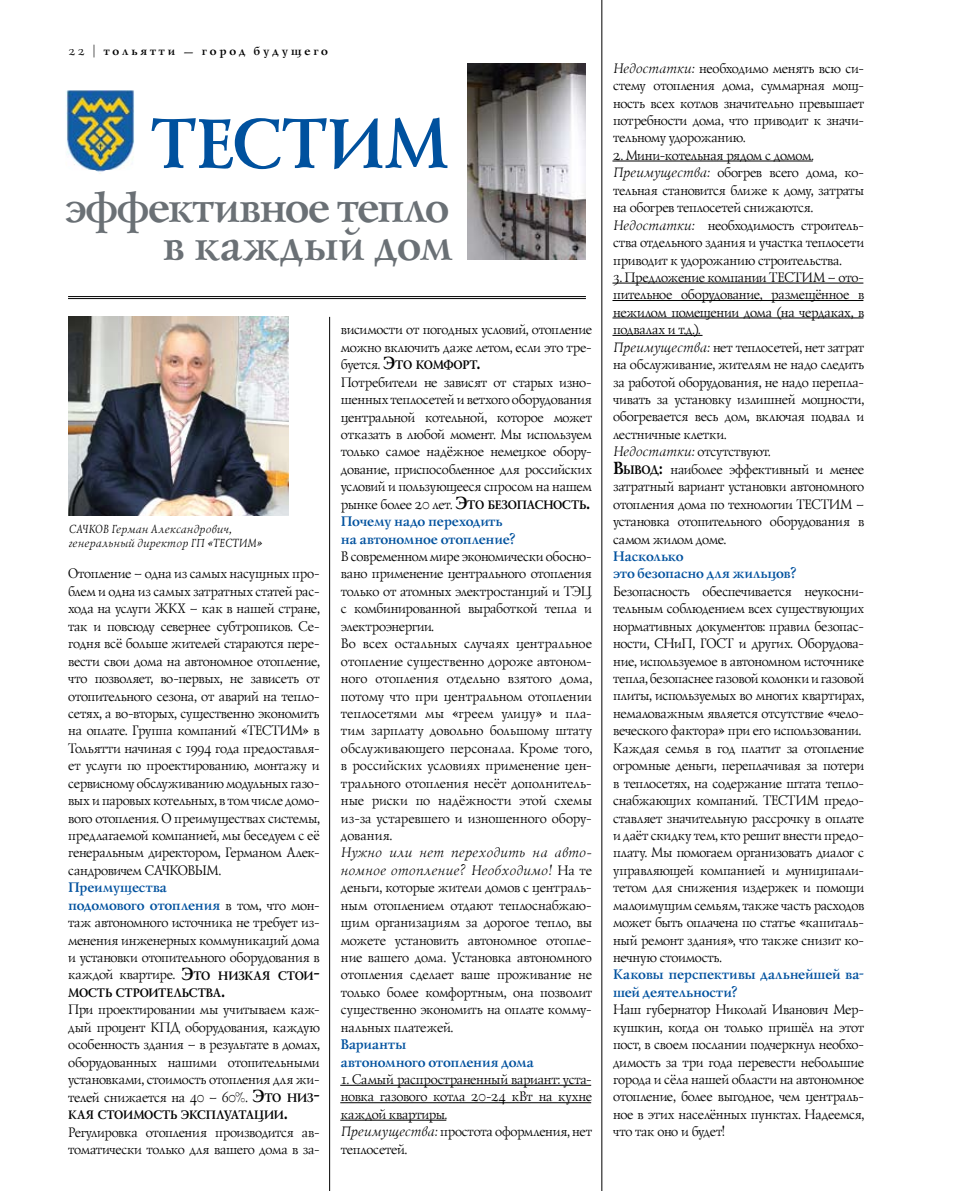
<style>
.page{position:relative;width:957px;height:1191px;background:#fff}
.page>*{position:absolute;margin:0;border:0;box-sizing:border-box;transform-origin:0 0}
.t1{font:700 72px "Lazurski C";letter-spacing:-.005em;color:#00519e;scale:.95 1}
.t2{font:700 45px/37.5px "Lazurski C";letter-spacing:-.025em;color:#6a7075;text-align:right;scale:.95 1}
.t3{font:14.25px/17.4px "Lazurski Exp Od CTT";letter-spacing:-.005em;color:#000;text-align:justify;scale:.96 1}
.t4{font:700 14.25px/17.4px "Lazurski C";color:#00519e;scale:.96 1}
.t5{font:700 12.6px "Lazurski C";letter-spacing:-.005em;color:#000;scale:.96 1}
.t6{font:700 12.6px "Lazurski C";letter-spacing:-.025em;color:#000;scale:.96 1}
.t7{font:italic 12px/13.5px "Lazurski C";letter-spacing:.03em;color:#000;scale:.96 1}
.t8{font:700 12px "Lazurski C";letter-spacing:.24em;color:#000}
.s1{font-family:"Lazurski Exp Od CTT";font-weight:400}
.s2{font-family:"Lazurski Exp Od CTT";font-weight:400;color:#000}
.s3{font-family:"Lazurski C";font-weight:700;font-size:18px}
.s4{font-family:"Lazurski C";font-weight:700;font-size:12.6px}
.s5{font-size:18px}
.s6{font-family:"Lazurski Exp Od CTT";font-weight:400;font-size:14.25px}
.s7{font-style:italic}
</style>
<div class="page">
<img style="left:68px;top:317px;width:220px;height:198px">
<img style="left:467px;top:64px;width:119px;height:195px">
<hr style="left:601px;top:0;width:1px;height:1191px;background:#000">
<hr style="left:329px;top:317px;width:1px;height:874px;background:#000">
<hr style="left:68px;top:296px;width:518px;height:1px;background:#000">
<hr style="left:68px;top:298px;width:518px;height:1px;background:#000">
<hr style="left:340px;top:1085px;width:251px;height:1px;background:#000">
<hr style="left:340px;top:1102px;width:251px;height:1px;background:#000">
<hr style="left:340px;top:1119px;width:106px;height:1px;background:#000">
<hr style="left:612px;top:161px;width:200px;height:1px;background:#000">
<hr style="left:612px;top:283px;width:251px;height:1px;background:#000">
<hr style="left:612px;top:300px;width:251px;height:1px;background:#000">
<hr style="left:612px;top:317px;width:251px;height:1px;background:#000">
<hr style="left:612px;top:335px;width:90px;height:1px;background:#000">
<img style="left:66px;top:90px;width:69px;height:84px">
<p class="t8" style="left:68px;top:43px;width:261px"><span class="s1">22 |</span> тольятти – город будущего</p>
<h1 class="t1" style="left:147px;top:97px;width:315px">ТЕСТИМ</h1>
<h2 class="t2" style="left:63px;top:187px;width:409px">эффективное тепло в каждый дом</h2>
<p class="t7" style="left:68px;top:522px;width:203px">САЧКОВ Герман Александрович, генеральный директор ГП «ТЕСТИМ»</p>
<p class="t3" style="left:68px;top:564px;width:263px">Отопление – одна из самых насущных про&shy;блем и одна из самых затратных статей рас&shy;хода на услуги ЖКХ – как в нашей стране, так и повсюду севернее субтропиков. Се&shy;годня всё больше жителей стараются пере&shy;вести свои дома на автономное отопление, что позволяет, во-первых, не зависеть от отопительного сезона, от аварий на тепло&shy;сетях, а во-вторых, существенно экономить на оплате. Группа компаний «ТЕСТИМ» в Тольятти начиная с 1994 года предоставля&shy;ет услуги по проектированию, монтажу и сервисному обслуживанию модульных газо&shy;вых и паровых котельных, в том числе домо&shy;вого отопления. О преимуществах системы, предлагаемой компанией, мы беседуем с её генеральным директором, Германом Алек&shy;сандровичем САЧКОВЫМ.</p>
<p class="t4" style="left:68px;top:878px;width:263px">Преимущества<br>подомового отопления <span class="s2">в том, что мон-</span></p>
<p class="t3" style="left:68px;top:913px;width:263px">таж автономного источника не требует из&shy;менения инженерных коммуникаций дома и установки отопительного оборудования в каждой квартире. <span class="s3">Э</span><span class="s4">то низкая стои</span><span class="s3">-</span></p>
<p class="t5" style="left:68px;top:984px;width:165px">мость строительства<span class="s5">.</span></p>
<p class="t3" style="left:68px;top:1000px;width:263px">При проектировании мы учитываем каж&shy;дый процент КПД оборудования, каждую особенность здания – в результате в домах, оборудованных нашими отопительными установками, стоимость отопления для жи&shy;телей снижается на 40 – 60%. <span class="s3">Э</span><span class="s4">то низ</span><span class="s3">-</span></p>
<p class="t5" style="left:68px;top:1106px;width:230px">кая стоимость эксплуатации<span class="s5">.</span></p>
<p class="t3" style="left:68px;top:1122px;width:263px">Регулировка отопления производится ав&shy;томатически только для вашего дома в за-</p>
<p class="t3" style="left:340px;top:320px;width:263px">висимости от погодных условий, отопление можно включить даже летом, если это тре-</p>
<p class="t6" style="left:340px;top:357px;width:146px"><span class="s6">буется.</span> <span class="s5">Э</span>то комфорт<span class="s5">.</span></p>
<p class="t3" style="left:340px;top:373px;width:263px">Потребители не зависят от старых изно&shy;шенных теплосетей и ветхого оборудования центральной котельной, которое может отказать в любой момент. Мы используем только самое надёжное немецкое обору&shy;дование, приспособленное для российских условий и пользующееся спросом на нашем рынке более 20 лет. <span class="s3">Э</span><span class="s4">то безопасность</span><span class="s3">.</span></p>
<p class="t4" style="left:340px;top:512px;width:183px">Почему надо переходить на автономное отопление?</p>
<p class="t3" style="left:340px;top:547px;width:263px;text-align:left">В современном мире экономически обосно&shy;вано применение центрального отопления только от атомных электростанций и ТЭЦ с комбинированной выработкой тепла и электроэнергии.<br>Во всех остальных случаях центральное отопление существенно дороже автоном&shy;ного отопления отдельно взятого дома, потому что при центральном отоплении теплосетями мы «греем улицу» и пла&shy;тим зарплату довольно большому штату обслуживающего персонала. Кроме того, в российских условиях применение цен&shy;трального отопления несёт дополнитель&shy;ные риски по надёжности этой схемы из-за устаревшего и изношенного обору&shy;дования.</p>
<p class="t3" style="left:340px;top:843px;width:263px"><span class="s7">Нужно или нет переходить на авто&shy;номное отопление? Необходимо!</span> На те деньги, которые жители домов с централь&shy;ным отоплением отдают теплоснабжаю&shy;щим организациям за дорогое тепло, вы можете установить автономное отопле&shy;ние вашего дома. Установка автономного отопления сделает ваше проживание не только более комфортным, она позволит существенно экономить на оплате комму&shy;нальных платежей.</p>
<p class="t4" style="left:340px;top:1035px;width:202px">Варианты<br>автономного отопления дома</p>
<p class="t3" style="left:340px;top:1070px;width:263px;text-align:left">1. Самый распространенный вариант: уста&shy;новка газового котла 20-24 кВт на кухне каждой квартиры.<br><span class="s7">Преимущества:</span> простота оформления, нет теплосетей.</p>
<p class="t3" style="left:612px;top:59px;width:263px"><span class="s7">Недостатки:</span> необходимо менять всю си&shy;стему отопления дома, суммарная мощ&shy;ность всех котлов значительно превышает потребности дома, что приводит к значи&shy;тельному удорожанию.</p>
<p class="t3" style="left:612px;top:146px;width:263px;text-align:left">2. Мини-котельная рядом с домом.<br><span class="s7">Преимущества:</span> обогрев всего дома, ко&shy;тельная становится ближе к дому, затраты на обогрев теплосетей снижаются.<br><span class="s7">Недостатки:</span> необходимость строитель&shy;ства отдельного здания и участка теплосети приводит к удорожанию строительства.</p>
<p class="t3" style="left:612px;top:268px;width:263px;text-align:left">3. Предложение компании ТЕСТИМ – ото&shy;пительное оборудование, размещённое в нежилом помещении дома (на чердаках, в подвалах и т.д.).<br><span class="s7">Преимущества:</span> нет теплосетей, нет затрат на обслуживание, жителям не надо следить за работой оборудования, не надо перепла&shy;чивать за установку излишней мощности, обогревается весь дом, включая подвал и лестничные клетки.<br><span class="s7">Недостатки:</span> отсутствуют.<br><span class="s3">В</span><span class="s4">ывод</span><span class="s3">:</span> наиболее эффективный и менее затратный вариант установки автономного отопления дома по технологии ТЕСТИМ – установка отопительного оборудования в самом жилом доме.</p>
<p class="t4" style="left:612px;top:547px;width:192px">Насколько<br>это безопасно для жильцов?</p>
<p class="t3" style="left:612px;top:582px;width:263px;text-align:left">Безопасность обеспечивается неукосни&shy;тельным соблюдением всех существующих нормативных документов: правил безопас&shy;ности, СНиП, ГОСТ и других. Оборудова&shy;ние, используемое в автономном источнике тепла, безопаснее газовой колонки и газовой плиты, используемых во многих квартирах, немаловажным является отсутствие «чело&shy;веческого фактора» при его использовании.<br>Каждая семья в год платит за отопление огромные деньги, переплачивая за потери в теплосетях, на содержание штата тепло&shy;снабжающих компаний. ТЕСТИМ предо&shy;ставляет значительную рассрочку в оплате и даёт скидку тем, кто решит внести предо&shy;плату. Мы помогаем организовать диалог с управляющей компанией и муниципали&shy;тетом для снижения издержек и помощи малоимущим семьям, также часть расходов может быть оплачена по статье «капиталь&shy;ный ремонт здания», что также снизит ко&shy;нечную стоимость.</p>
<p class="t4" style="left:612px;top:965px;width:263px">Каковы перспективы дальнейшей ва&shy;шей деятельности?</p>
<p class="t3" style="left:612px;top:1000px;width:263px">Наш губернатор Николай Иванович Мер&shy;кушкин, когда он только пришёл на этот пост, в своем послании подчеркнул необхо&shy;димость за три года перевести небольшие города и сёла нашей области на автономное отопление, более выгодное, чем централь&shy;ное в этих населённых пунктах. Надеемся, что так оно и будет!</p>
</div>
